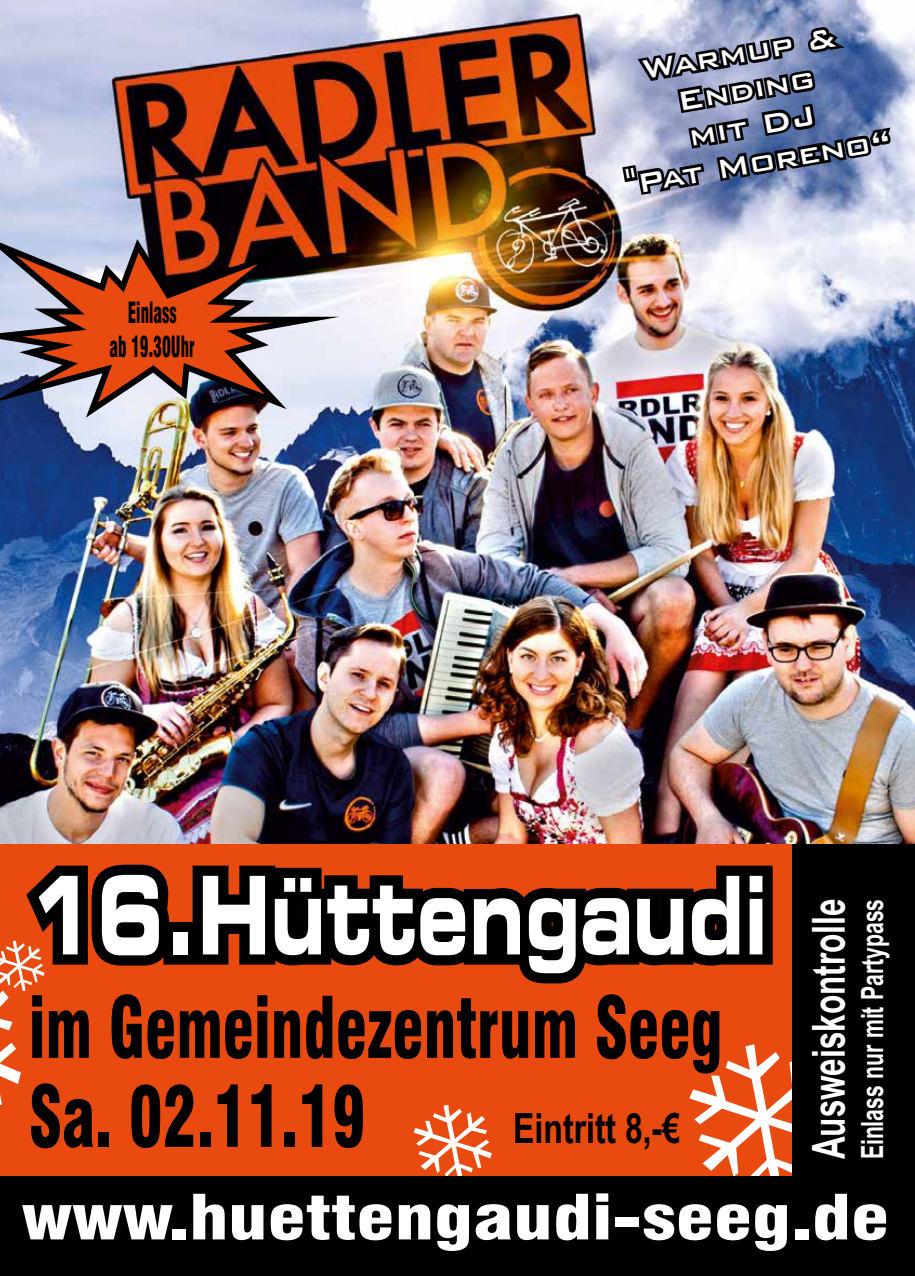
<style>
.page{position:relative;width:915px;height:1276px;background:#fff}
.page>*{position:absolute;margin:0;border:0;box-sizing:border-box;transform-origin:0 0}
.t1{font:700 expanded 108.15px "Square 721 BT";color:#fff;scale:.64 1}
.t2{font:900 condensed 82.5px/89.1px "Swiss 721 BT";color:#000;scale:.76 1}
.t3{font:900 condensed 60.75px "Swiss 721 BT";color:#fff;scale:1.26 1}
.t4{font:700 45.6px "Arial Narrow";color:#fff;scale:.84 1}
.t5{font:700 41.55px "Arial Narrow";color:#000;scale:.94 1}
.t6{font:35.55px/36.9px "Bank Gothic Md BT";color:#fff;text-align:center}
.t7{font:700 30.75px "Arial Narrow";color:#fff;scale:.84 1}
.t8{font:900 condensed 28.5px/34px "Swiss 721 BT";color:#000;text-align:center;scale:.58 1}
</style>
<div class="page">
<img style="left:0;top:0;width:914px;height:844px">
<svg style="left:622px;top:27px;width:268px;height:168px;background:#636e8d"></svg>
<div style="left:0;top:844px;width:851px;height:348px;background:#e84a0f"></div>
<svg style="left:413px;top:1104px;width:78px;height:72px"></svg>
<svg style="left:689px;top:1044px;width:103px;height:132px"></svg>
<div style="left:792px;top:844px;width:122px;height:403px;background:#000"></div>
<svg style="left:26px;top:864px;width:746px;height:119px;fill:#000"></svg>
<svg style="left:0;top:232px;width:373px;height:193px;background:#a57c75"></svg>
<div style="left:0;top:1176px;width:914px;height:100px;background:#000"></div>
<svg style="left:0;top:940px;width:45px;height:165px"></svg>
<p class="t8" style="left:110px;top:297px;width:148px">Einlass<br>ab 19.30Uhr</p>
<p class="t6" style="left:604px;top:58px;width:269px;rotate:-10deg">Warmup &amp;<br>Ending<br>mit DJ<br>"Pat Moreno“</p>
<h1 class="t1" style="left:29px;top:875px;width:1155px">16.Hüttengaudi</h1>
<p class="t2" style="left:29px;top:989px;width:914px">im Gemeindezentrum Seeg<br>Sa. 02.11.19</p>
<p class="t5" style="left:513px;top:1112px;width:179px">Eintritt 8,-€</p>
<p class="t4" style="left:811px;top:1159px;width:312px;rotate:-90deg">Ausweiskontrolle</p>
<p class="t7" style="left:860px;top:1159px;width:312px;rotate:-90deg">Einlass nur mit Partypass</p>
<p class="t3" style="left:21px;top:1192px;width:690px">www.huettengaudi-seeg.de</p>
</div>
